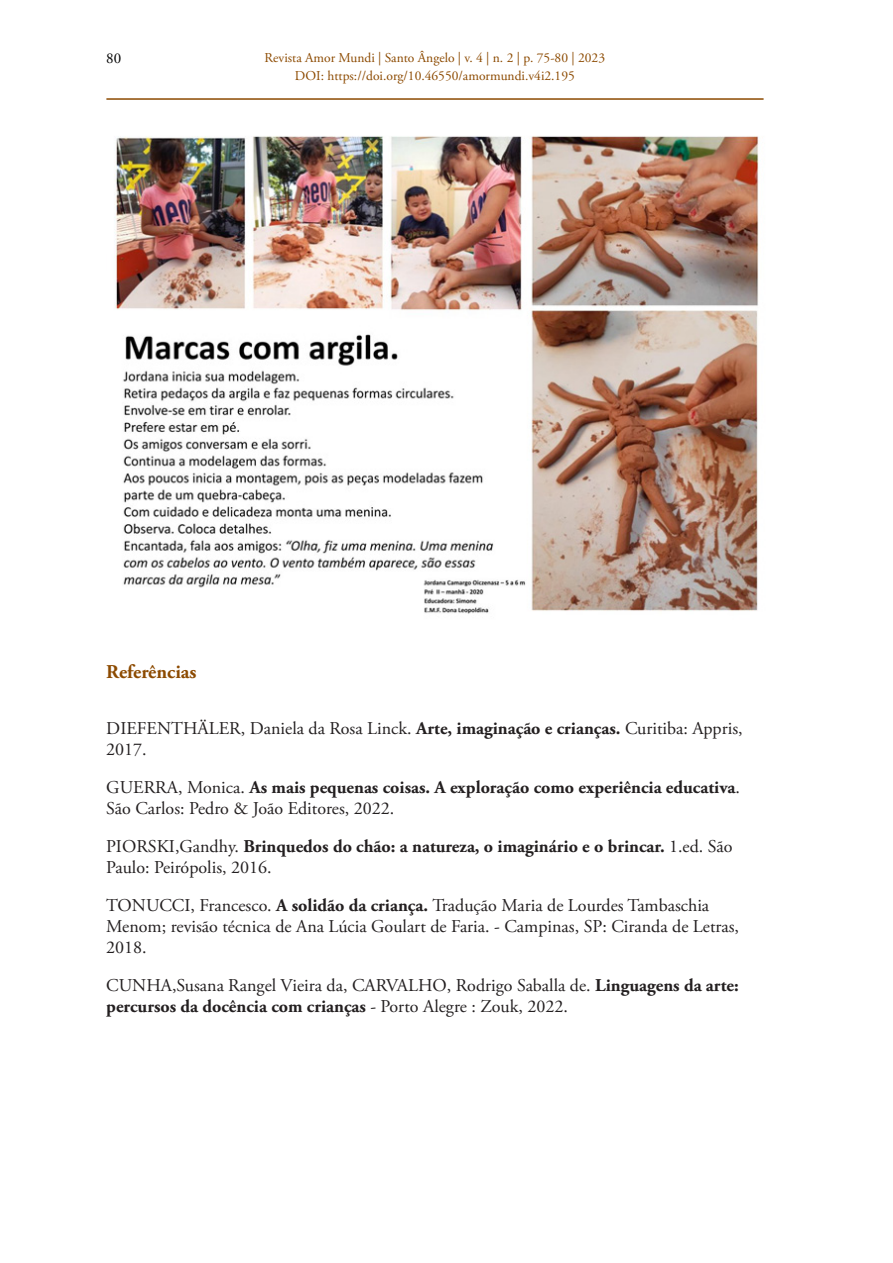
<style>
.page{position:relative;width:893px;height:1263px;background:#fff}
.page>*{position:absolute;margin:0;border:0;box-sizing:border-box;transform-origin:0 0}
.SUBÍTULO_1{font:700 19.5px "Adobe Garamond Pro";color:#8c4a00}
.Referências{font:18px/21px "Adobe Garamond Pro";color:#231f20}
.Referências-2{font:700 18px/21px "Adobe Garamond Pro";color:#231f20}
.t1{font:15px "Adobe Garamond Pro";color:#000}
.t2{font:13.5px/18px "Adobe Garamond Pro";color:#8c4a00;text-align:center}
.s1{font-weight:700}
.s2{font-weight:400}
</style>
<div class="page">
<hr style="left:106px;top:98px;width:658px;height:2px;background:#8c4a00">
<img style="left:114px;top:136px;width:645px;height:478px">
<p class="t1" style="left:106px;top:49px;width:16px">80</p>
<p class="t2" style="left:265px;top:49px;width:342px">Revista Amor Mundi | Santo Ângelo | v. 4 | n. 2 | p. 75-80 | 2023<br>DOI: https://doi.org/10.46550/amormundi.v4i2.195</p>
<p class="SUBÍTULO_1" style="left:106px;top:661px;width:92px">Referências</p>
<p class="Referências" style="left:106px;top:718px;width:638px">DIEFENTHÄLER, Daniela da Rosa Linck. <span class="s1">Arte, imaginação e crianças.</span> Curitiba: Appris,<br>2017.</p>
<p class="Referências-2" style="left:106px;top:777px;width:635px"><span class="s2">GUERRA, Monica.</span> As mais pequenas coisas. A exploração como experiência educativa<span class="s2">.<br>São Carlos: Pedro &amp; João Editores, 2022.</span></p>
<p class="Referências-2" style="left:106px;top:836px;width:628px"><span class="s2">PIORSKI,Gandhy.</span> Brinquedos do chão: a natureza, o imaginário e o brincar. <span class="s2">1.ed. São<br>Paulo: Peirópolis, 2016.</span></p>
<p class="Referências" style="left:106px;top:895px;width:634px">TONUCCI, Francesco. <span class="s1">A solidão da criança.</span> Tradução Maria de Lourdes Tambaschia<br>Menom; revisão técnica de Ana Lúcia Goulart de Faria. - Campinas, SP: Ciranda de Letras,<br>2018.</p>
<p class="Referências" style="left:106px;top:975px;width:634px">CUNHA,Susana Rangel Vieira da, CARVALHO, Rodrigo Saballa de. <span class="s1">Linguagens da arte: percursos da docência com crianças</span> - Porto Alegre : Zouk, 2022.</p>
</div>
